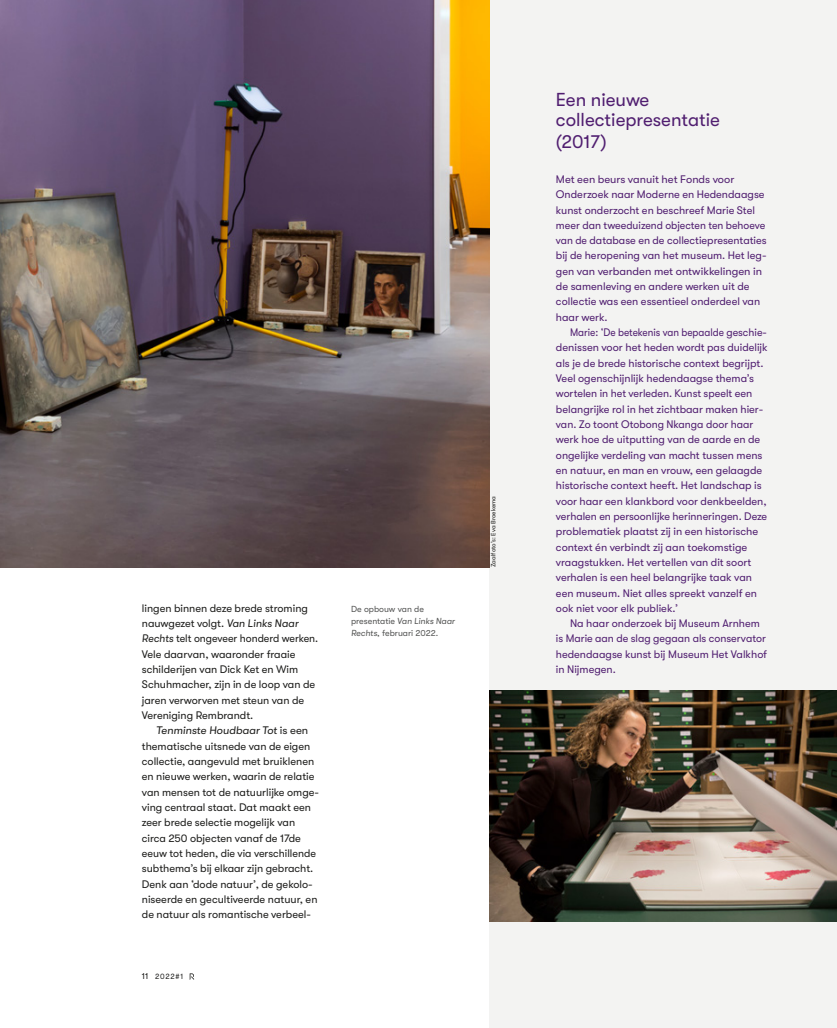
<style>
.page{position:relative;width:837px;height:1028px;background:#fff}
.page>*{position:absolute;margin:0;border:0;box-sizing:border-box;transform-origin:0 0}
.t1{font:18.75px/20.6px "GT Walsheim";color:#501e70}
.t2{font:11px/15.4px "GT Walsheim";color:#501e70;scale:.92 1}
.t3{font:11px/15.2px "GT Walsheim";color:#1d1d1b}
.t4{font:11px/15.2px "GT Walsheim";color:#501e70}
.t5{font:8.75px/11.9px "GT Walsheim";color:#555655}
.t6{font:7.5px "GT Walsheim";color:#1d1d1b}
.t7{font:6.25px "GT Walsheim";letter-spacing:.01em;color:#1d1d1b}
.s1{font-style:italic}
.s2{font-size:8.75px}
</style>
<div class="page">
<div style="left:489px;top:0;width:347px;height:1028px;background:#f3f3f2"></div>
<img style="left:0;top:0;width:489px;height:567px">
<svg style="left:190px;top:973px;width:4px;height:7px"></svg>
<img style="left:489px;top:690px;width:347px;height:231px">
<p class="t3" style="left:142px;top:600px;width:178px">lingen binnen deze brede stroming nauwgezet volgt. <span class="s1">Van Links Naar<br>Rechts</span> telt ongeveer honderd werken.<br>Vele daarvan, waaronder fraaie schilderijen van Dick Ket en Wim<br>Schuhmacher, zijn in de loop van de jaren verworven met steun van de<br>Vereniging Rembrandt.</p>
<p class="t3" style="left:142px;top:723px;width:178px;text-indent:14px"><span class="s1">Tenminste Houdbaar Tot</span> is een thematische uitsnede van de eigen collectie, aangevuld met bruiklenen en nieuwe werken, waarin de relatie van mensen tot de natuurlijke omge&shy;ving centraal staat. Dat maakt een zeer brede selectie mogelijk van circa 250 objecten vanaf de 17de eeuw tot heden, die via verschillende subthema’s bij elkaar zijn gebracht.<br>Denk aan ‘dode natuur’, de gekolo&shy;niseerde en gecultiveerde natuur, en de natuur als romantische verbeel-</p>
<p class="t6" style="left:142px;top:972px;width:43px"><span class="s2">11</span> 2022#1</p>
<p class="t5" style="left:351px;top:603px;width:105px">De opbouw van de presentatie <span class="s1">Van Links Naar<br>Rechts</span>, februari 2022.</p>
<p class="t7" style="left:489px;top:567px;width:72px;rotate:-90deg">Zaalfoto’s: Eva Broekema</p>
<h1 class="t1" style="left:555px;top:90px;width:165px">Een nieuwe collectiepresentatie (2017)</h1>
<p class="t4" style="left:555px;top:171px;width:212px">Met een beurs vanuit het Fonds voor Onderzoek naar Moderne en Hedendaagse kunst onderzocht en beschreef Marie Stel meer dan tweeduizend objecten ten behoeve van de database en de collectiepresentaties bij de heropening van het museum. Het leg&shy;gen van verbanden met ontwikkelingen in de samenleving en andere werken uit de collectie was een essentieel onderdeel van haar werk.</p>
<p class="t2" style="left:555px;top:325px;width:231px;text-indent:14px">Marie: ‘De betekenis van bepaalde geschie&shy;denissen voor het heden wordt pas duidelijk als je de brede historische context begrijpt.<br>Veel ogenschijnlijk hedendaagse thema’s wortelen in het verleden. Kunst speelt een belangrijke rol in het zichtbaar maken hier&shy;van. Zo toont Otobong Nkanga door haar werk hoe de uitputting van de aarde en de ongelijke verdeling van macht tussen mens en natuur, en man en vrouw, een gelaagde historische context heeft. Het landschap is voor haar een klankbord voor denkbeelden, verhalen en persoonlijke herinneringen. Deze problematiek plaatst zij in een historische context én verbindt zij aan toekomstige vraagstukken. Het vertellen van dit soort verhalen is een heel belangrijke taak van een museum. Niet alles spreekt vanzelf en ook niet voor elk publiek.’</p>
<p class="t4" style="left:555px;top:616px;width:213px;text-indent:14px">Na haar onderzoek bij Museum Arnhem is Marie aan de slag gegaan als conservator hedendaagse kunst bij Museum Het Valkhof in Nijmegen.</p>
</div>
